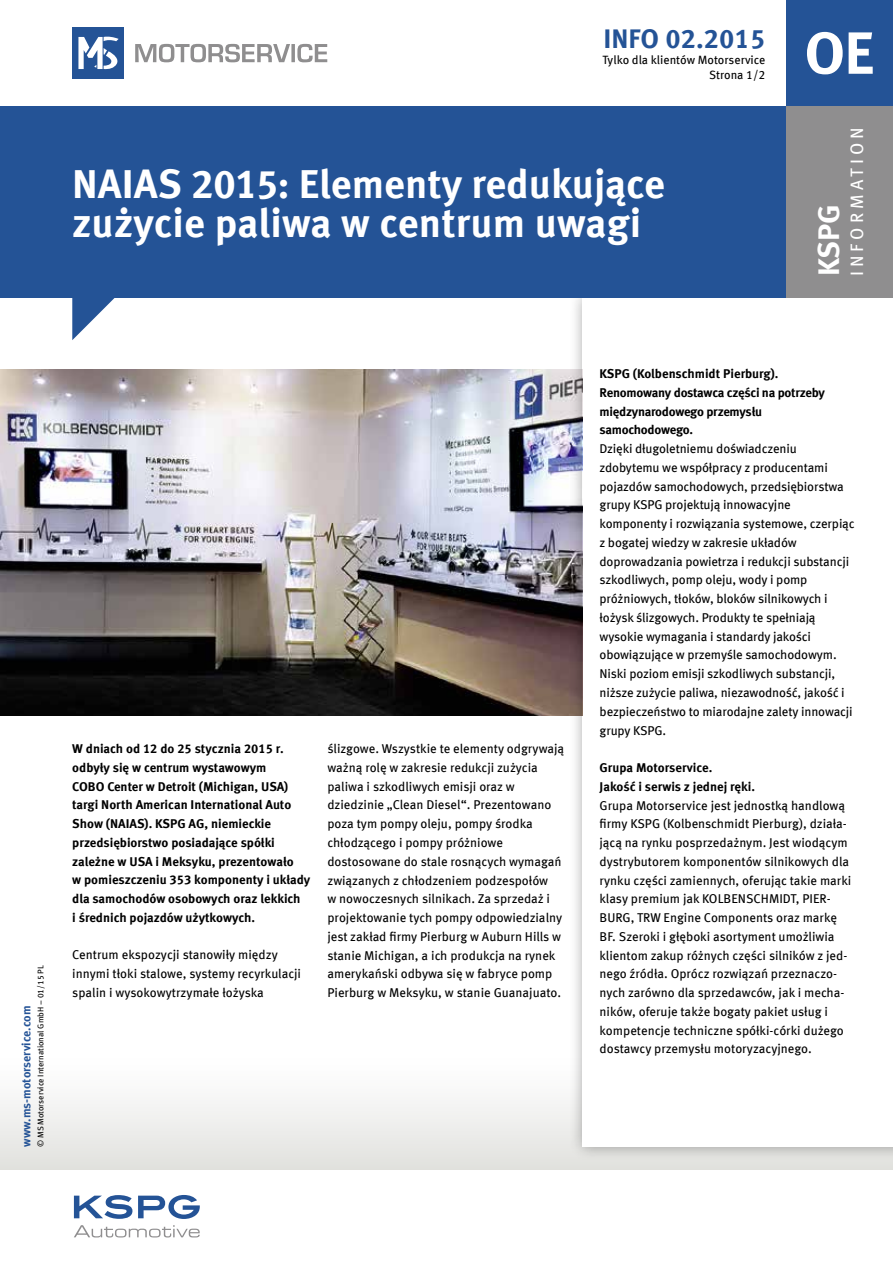
<style>
.page{position:relative;width:893px;height:1263px;background:#fff}
.page>*{position:absolute;margin:0;border:0;box-sizing:border-box;transform-origin:0 0}
.t1{font:700 40.5px/39px "Meta OFC";color:#fff}
.t2{font:700 30px "Meta OFC";color:#fff}
.t3{font:700 27px "Meta OFC";color:#245396}
.t4{font:18px "Meta OFC";letter-spacing:.225em;color:#fff}
.t5{font:12.75px/18.8px "Meta OFC";letter-spacing:-.005em;color:#000}
.t6{font:700 12.75px/18.8px "Meta OFC";color:#000}
.t7{font:700 12.75px/18.8px "Meta OFC";letter-spacing:-.02em;color:#000}
.t8{font:12px "Meta OFC";color:#000}
.t9{font:700 12px "Meta OFC";color:#245396}
.t10{font:8.25px "Meta OFC";color:#000}
</style>
<div class="page">
<div style="left:0;top:1054px;width:893px;height:115px;background:linear-gradient(to bottom,#fff,#e2e2df)"></div>
<div style="left:568px;top:283px;width:325px;height:878px;background:#000;opacity:.35"></div>
<div style="left:583px;top:298px;width:310px;height:849px;background:#fff"></div>
<div style="left:0;top:106px;width:893px;height:192px;background:#245396"></div>
<svg style="left:72px;top:298px;width:43px;height:42px"></svg>
<svg style="left:135px;top:44px;width:192px;height:19px"></svg>
<div style="left:72px;top:28px;width:51px;height:51px;background:#245396"></div>
<svg style="left:78px;top:36px;width:41px;height:33px"></svg>
<div style="left:787px;top:0;width:106px;height:106px;background:#245396"></div>
<div style="left:787px;top:106px;width:106px;height:192px;background:#8f8e8f"></div>
<svg style="left:807px;top:32px;width:66px;height:42px"></svg>
<svg style="left:74px;top:1225px;width:126px;height:12px"></svg>
<svg style="left:74px;top:1195px;width:126px;height:24px"></svg>
<img style="left:0;top:369px;width:583px;height:347px">
<h3 class="t3" style="left:603px;top:22px;width:163px">INFO 02.2015</h3>
<p class="t8" style="left:602px;top:52px;width:164px">Tylko dla klientów Motorservice</p>
<h1 class="t1" style="left:72px;top:165px;width:594px">NAIAS 2015: Elementy redukujące zużycie paliwa w centrum uwagi</h1>
<p class="t8" style="left:709px;top:67px;width:58px">Strona 1/2</p>
<h2 class="t2" style="left:810px;top:276px;width:73px;rotate:-90deg">KSPG</h2>
<h3 class="t4" style="left:846px;top:276px;width:150px;rotate:-90deg">INFORMATION</h3>
<p class="t10" style="left:35px;top:1147px;width:183px;rotate:-90deg">© MS Motorservice International GmbH – 01/15 PL</p>
<p class="t9" style="left:19px;top:1147px;width:143px;rotate:-90deg">www.ms-motorservice.com</p>
<p class="t6" style="left:72px;top:739px;width:240px">W dniach od 12 do 25 stycznia 2015 r. odbyły się w centrum wystawowym<br>COBO Center w Detroit (Michigan, USA) targi North American International Auto Show (NAIAS). KSPG AG, niemieckie przedsiębiorstwo posiadające spółki zależne w USA i Meksyku, prezentowało<br>w pomieszczeniu 353 komponenty i układy dla samochodów osobowych oraz lekkich<br>i średnich pojazdów użytkowych.</p>
<p class="t5" style="left:72px;top:946px;width:230px">Centrum ekspozycji stanowiły między innymi tłoki stalowe, systemy recyrkulacji spalin i wysokowytrzymałe łożyska</p>
<p class="t5" style="left:327px;top:739px;width:238px">ślizgowe. Wszystkie te elementy odgrywają ważną rolę w zakresie redukcji zużycia paliwa i szkodliwych emisji oraz w dziedzinie „Clean Diesel“. Prezentowano poza tym pompy oleju, pompy środka chłodzącego i pompy próżniowe dostosowane do stale rosnących wymagań związanych z chłodzeniem podzespołów<br>w nowoczesnych silnikach. Za sprzedaż i projektowanie tych pompy odpowiedzialny jest zakład firmy Pierburg w Auburn Hills w stanie Michigan, a ich produkcja na rynek amerykański odbywa się w fabryce pomp Pierburg w Meksyku, w stanie Guanajuato.</p>
<p class="t7" style="left:600px;top:364px;width:227px">KSPG (Kolbenschmidt Pierburg).<br>Renomowany dostawca części na potrzeby międzynarodowego przemysłu samochodowego.</p>
<p class="t5" style="left:600px;top:439px;width:257px">Dzięki długoletniemu doświadczeniu zdobytemu we współpracy z producentami pojazdów samochodowych, przedsiębiorstwa grupy KSPG projektują innowacyjne komponenty i rozwiązania systemowe, czerpiąc z bogatej wiedzy w zakresie układów doprowadzania powietrza i redukcji substancji szkodliwych, pomp oleju, wody i pomp próżniowych, tłoków, bloków silnikowych i łożysk ślizgowych. Produkty te spełniają wysokie wymagania i standardy jakości obowiązujące w przemyśle samochodowym.<br>Niski poziom emisji szkodliwych substancji, niższe zużycie paliwa, niezawodność, jakość i bezpieczeństwo to miarodajne zalety innowacji grupy KSPG.</p>
<p class="t6" style="left:600px;top:758px;width:157px">Grupa Motorservice.<br>Jakość i serwis z jednej ręki.</p>
<p class="t5" style="left:600px;top:796px;width:253px">Grupa Motorservice jest jednostką handlową firmy KSPG (Kolbenschmidt Pierburg), działa&shy;jącą na rynku posprzedażnym. Jest wiodącym dystrybutorem komponentów silnikowych dla rynku części zamiennych, oferując takie marki klasy premium jak KOLBENSCHMIDT, PIER-BURG, TRW Engine Components oraz markę BF. Szeroki i głęboki asortyment umożliwia klientom zakup różnych części silników z jed&shy;nego źródła. Oprócz rozwiązań przeznaczo&shy;nych zarówno dla sprzedawców, jak i mecha&shy;ników, oferuje także bogaty pakiet usług i kompetencje techniczne spółki-córki dużego dostawcy przemysłu motoryzacyjnego.</p>
</div>
